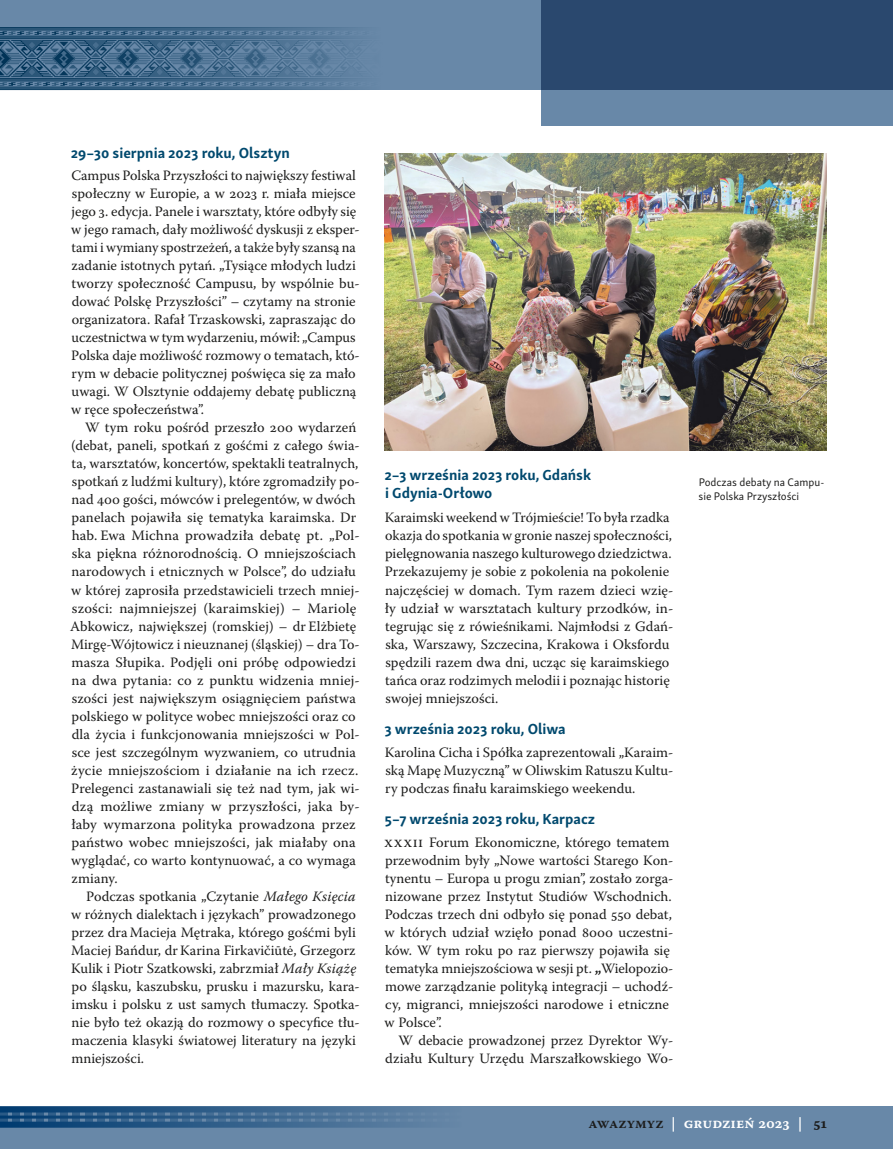
<style>
.page{position:relative;width:893px;height:1149px;background:#fff}
.page>*{position:absolute;margin:0;border:0;box-sizing:border-box;transform-origin:0 0}
.crosshead_1{font:700 15px/18px "Skolar Sans PE";color:#00496e}
.t1{font:15px "Warnock Pro Semibold Capt";letter-spacing:-.005em;color:#fff}
.p4_narrow_noind{font:14.25px/18px "Warnock Pro";color:#1c1c1b}
.p4_narrow{font:14.25px/18px "Warnock Pro";letter-spacing:.005em;color:#1c1c1b}
.t2{font:11.25px/13.5px "Skolar Sans PE";color:#1c1c1b}
.s1{font-style:italic}
.s2{font-size:15.3px}
.s3{font-weight:700}
.s4{font-family:"Warnock Pro";font-weight:600;color:#1c1c1b}
.s5{color:#1c1c1b}
</style>
<div class="page">
<div style="left:0;top:0;width:893px;height:90px;background:#6888a8"></div>
<svg style="left:542px;top:0;width:351px;height:126px;background:#3b5a7e"></svg>
<div style="left:0;top:1106px;width:893px;height:42px;background:#6888a8"></div>
<svg style="left:0;top:1106px;width:422px;height:21px"></svg>
<svg style="left:0;top:27px;width:360px;height:63px"></svg>
<img style="left:385px;top:153px;width:442px;height:297px">
<p class="crosshead_1" style="left:71px;top:142px;width:220px">29–30 sierpnia 2023 roku, Olsztyn</p>
<p class="p4_narrow_noind" style="left:71px;top:166px;width:290px">Campus Polska Przyszłości to największy festiwal społeczny w Europie, a w 2023 r. miała miejsce jego 3. edycja. Panele i warsztaty, które odbyły się w jego ramach, dały możliwość dyskusji z eksper&shy;tami i wymiany spostrzeżeń, a także były szansą na zadanie istotnych pytań. „Tysiące młodych ludzi tworzy społeczność Campusu, by wspólnie bu&shy;dować Polskę Przyszłości” – czytamy na stronie organizatora. Rafał Trzaskowski, zapraszając do uczestnictwa w tym wydarzeniu, mówił: „Campus Polska daje możliwość rozmowy o tematach, któ&shy;rym w debacie politycznej poświęca się za mało uwagi. W Olsztynie oddajemy debatę publiczną w ręce społeczeństwa”.</p>
<p class="p4_narrow" style="left:70px;top:418px;width:291px;text-indent:15px">W tym roku pośród przeszło 200 wydarzeń (debat, paneli, spotkań z gośćmi z całego świa&shy;ta, warsztatów, koncertów, spektakli teatralnych, spotkań z ludźmi kultury), które zgromadziły po&shy;nad 400 gości, mówców i prelegentów, w dwóch panelach pojawiła się tematyka karaimska. Dr hab. Ewa Michna prowadziła debatę pt. „Pol&shy;ska piękna różnorodnością. O mniejszościach narodowych i etnicznych w Polsce”, do udziału w której zaprosiła przedstawicieli trzech mniej&shy;szości: najmniejszej (karaimskiej) – Mariolę Abkowicz, największej (romskiej) – dr Elżbietę Mirgę-Wójtowicz i nieuznanej (śląskiej) – dra To&shy;masza Słupika. Podjęli oni próbę odpowiedzi na dwa pytania: co z punktu widzenia mniej&shy;szości jest największym osiągnięciem państwa polskiego w polityce wobec mniejszości oraz co dla życia i funkcjonowania mniejszości w Pol&shy;sce jest szczególnym wyzwaniem, co utrudnia życie mniejszościom i działanie na ich rzecz.<br>Prelegenci zastanawiali się też nad tym, jak wi&shy;dzą możliwe zmiany w przyszłości, jaka by&shy;łaby wymarzona polityka prowadzona przez państwo wobec mniejszości, jak miałaby ona wyglądać, co warto kontynuować, a co wymaga zmiany.</p>
<p class="p4_narrow" style="left:71px;top:886px;width:290px;text-indent:15px">Podczas spotkania „Czytanie <span class="s1">Małego Księcia </span>w różnych dialektach i językach” prowadzonego przez dra Macieja Mętraka, którego gośćmi byli Maciej Bańdur, dr Karina Firkavičiūtė, Grzegorz Kulik i Piotr Szatkowski, zabrzmiał <span class="s1">Mały Książę </span>po śląsku, kaszubsku, prusku i mazursku, kara&shy;imsku i polsku z ust samych tłumaczy. Spotka&shy;nie było też okazją do rozmowy o specyfice tłu&shy;maczenia klasyki światowej literatury na języki mniejszości.</p>
<p class="crosshead_1" style="left:384px;top:464px;width:208px">2–3 września 2023 roku, Gdańsk i Gdynia-Orłowo</p>
<p class="p4_narrow_noind" style="left:385px;top:508px;width:290px">Karaimski weekend w Trójmieście! To była rzadka okazja do spotkania w gronie naszej społeczności, pielęgnowania naszego kulturowego dziedzictwa.<br>Przekazujemy je sobie z pokolenia na pokolenie najczęściej w domach. Tym razem dzieci wzię&shy;ły udział w warsztatach kultury przodków, in&shy;tegrując się z rówieśnikami. Najmłodsi z Gdań&shy;ska, Warszawy, Szczecina, Krakowa i Oksfordu spędzili razem dwa dni, ucząc się karaimskiego tańca oraz rodzimych melodii i poznając historię swojej mniejszości.</p>
<p class="crosshead_1" style="left:384px;top:718px;width:183px">3 września 2023 roku, Oliwa</p>
<p class="p4_narrow_noind" style="left:385px;top:742px;width:290px;text-align:justify">Karolina Cicha i Spółka zaprezentowali „Karaim&shy;ską Mapę Muzyczną” w Oliwskim Ratuszu Kultu&shy;ry podczas finału karaimskiego weekendu.</p>
<p class="crosshead_1" style="left:385px;top:808px;width:212px">5–7 września 2023 roku, Karpacz</p>
<p class="p4_narrow_noind" style="left:384px;top:832px;width:291px"><span class="s2">XXXII</span> Forum Ekonomiczne, którego tematem przewodnim były „Nowe wartości Starego Kon&shy;tynentu – Europa u progu zmian”, zostało zorga&shy;nizowane przez Instytut Studiów Wschodnich.<br>Podczas trzech dni odbyło się ponad 550 debat, w których udział wzięło ponad 8000 uczestni&shy;ków. W tym roku po raz pierwszy pojawiła się tematyka mniejszościowa w sesji pt. <span class="s3">„</span>Wielopozio&shy;mowe zarządzanie polityką integracji – uchodź&shy;cy, migranci, mniejszości narodowe i etniczne w Polsce”.</p>
<p class="p4_narrow" style="left:385px;top:1030px;width:290px;text-align:right">W debacie prowadzonej przez Dyrektor Wy&shy;działu Kultury Urzędu Marszałkowskiego Wo-</p>
<p class="t2" style="left:698px;top:475px;width:127px">Podczas debaty na Campu&shy;sie Polska Przyszłości</p>
<p class="t1" style="left:589px;top:1113px;width:240px"><span class="s4">AWAZYMYZ</span> | grudzień 2023 | <span class="s5">51</span></p>
</div>
